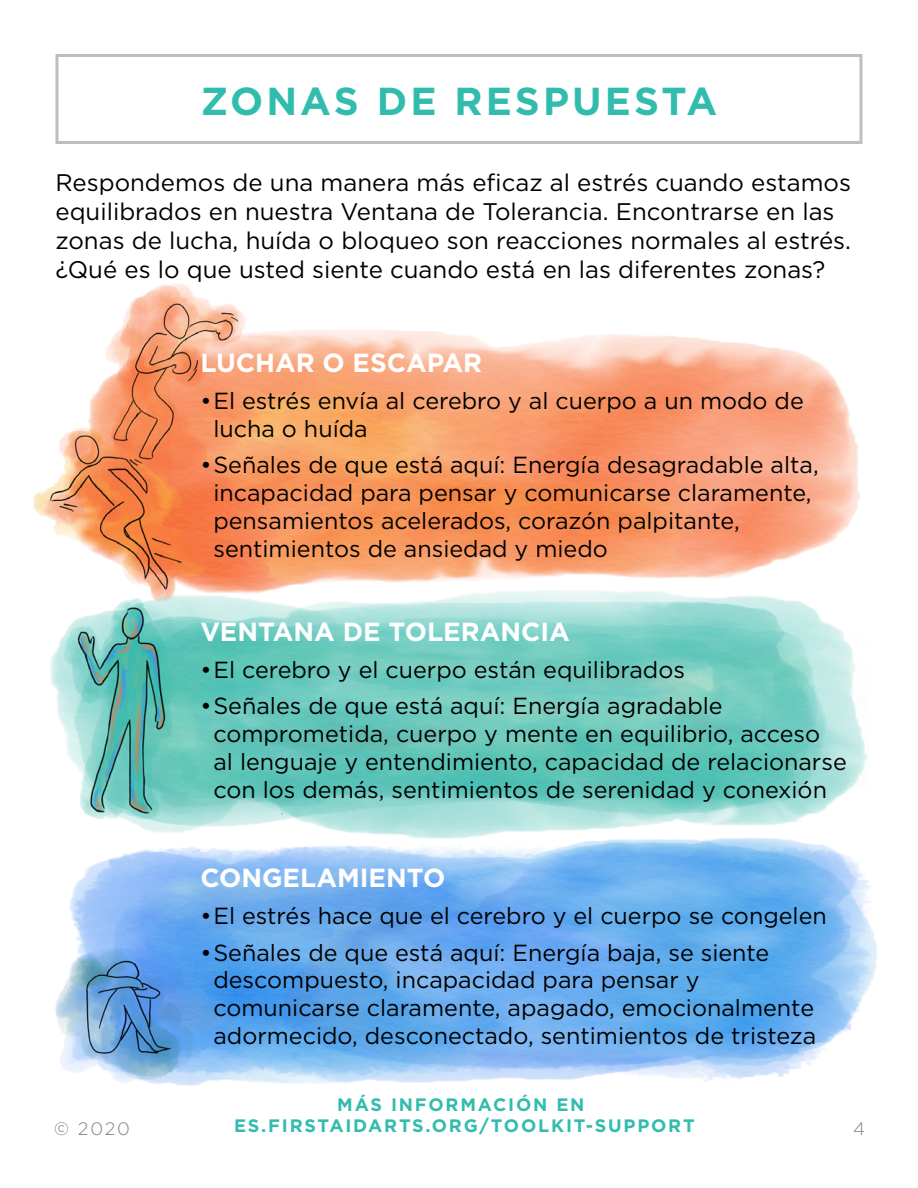
<style>
.page{position:relative;width:918px;height:1188px;background:#fff}
.page>*{position:absolute;margin:0;border:0;box-sizing:border-box;transform-origin:0 0}
.t1{font:700 39px "Gotham";letter-spacing:.08em;color:#32bcad}
.t2{font:700 26.1px "Gotham";color:#fff}
.t3{font:24px/28.8px "Gotham";color:#000}
.t4{font:23.4px/27.9px "Gotham";color:#000}
.t5{font:700 18px/21.6px "Gotham";letter-spacing:.1em;color:#32bcad;text-align:center}
.t6{font:300 18px "Gotham";color:#808285}
</style>
<div class="page">
<div style="left:56px;top:54px;width:806px;height:90px;border:3px solid #bcbec0"></div>
<img style="left:54px;top:872px;width:823px;height:214px">
<img style="left:33px;top:283px;width:828px;height:252px">
<img style="left:50px;top:535px;width:817px;height:337px">
<h1 class="t1" style="left:201px;top:75px;width:518px">ZONAS DE RESPUESTA</h1>
<p class="t3" style="left:56px;top:168px;width:797px">Respondemos de una manera más eficaz al estrés cuando estamos equilibrados en nuestra Ventana de Tolerancia. Encontrarse en las zonas de lucha, huída o bloqueo son reacciones normales al estrés. ¿Qué es lo que usted siente cuando está en las diferentes zonas?</p>
<p class="t2" style="left:200px;top:346px;width:283px">LUCHAR O ESCAPAR</p>
<p class="t4" style="left:213px;top:386px;width:592px;text-indent:-13px">•El estrés envía al cerebro y al cuerpo a un modo de lucha o huída</p>
<p class="t4" style="left:213px;top:450px;width:607px;text-indent:-13px">•Señales de que está aquí: Energía desagradable alta, incapacidad para pensar y comunicarse claramente, pensamientos acelerados, corazón palpitante, sentimientos de ansiedad y miedo</p>
<p class="t2" style="left:200px;top:615px;width:371px">VENTANA DE TOLERANCIA</p>
<p class="t4" style="left:200px;top:655px;width:486px">•El cerebro y el cuerpo están equilibrados</p>
<p class="t4" style="left:213px;top:692px;width:635px;text-indent:-13px">•Señales de que está aquí: Energía agradable comprometida, cuerpo y mente en equilibrio, acceso<br>al lenguaje y entendimiento, capacidad de relacionarse con los demás, sentimientos de serenidad y conexión</p>
<p class="t2" style="left:200px;top:861px;width:246px">CONGELAMIENTO</p>
<p class="t4" style="left:200px;top:901px;width:628px">•El estrés hace que el cerebro y el cuerpo se congelen</p>
<p class="t4" style="left:213px;top:938px;width:604px;text-indent:-13px">•Señales de que está aquí: Energía baja, se siente descompuesto, incapacidad para pensar y comunicarse claramente, apagado, emocionalmente adormecido, desconectado, sentimientos de tristeza</p>
<p class="t5" style="left:234px;top:1093px;width:462px">MÁS INFORMACIÓN EN<br>ES.FIRSTAIDARTS.ORG/TOOLKIT-SUPPORT</p>
<p class="t6" style="left:54px;top:1117px;width:77px">© 2020</p>
<p class="t5" style="left:304px;top:1118px;width:311px">MINI KIT DE FIRST AID ARTS</p>
<p class="t6" style="left:853px;top:1117px;width:13px">4</p>
</div>
